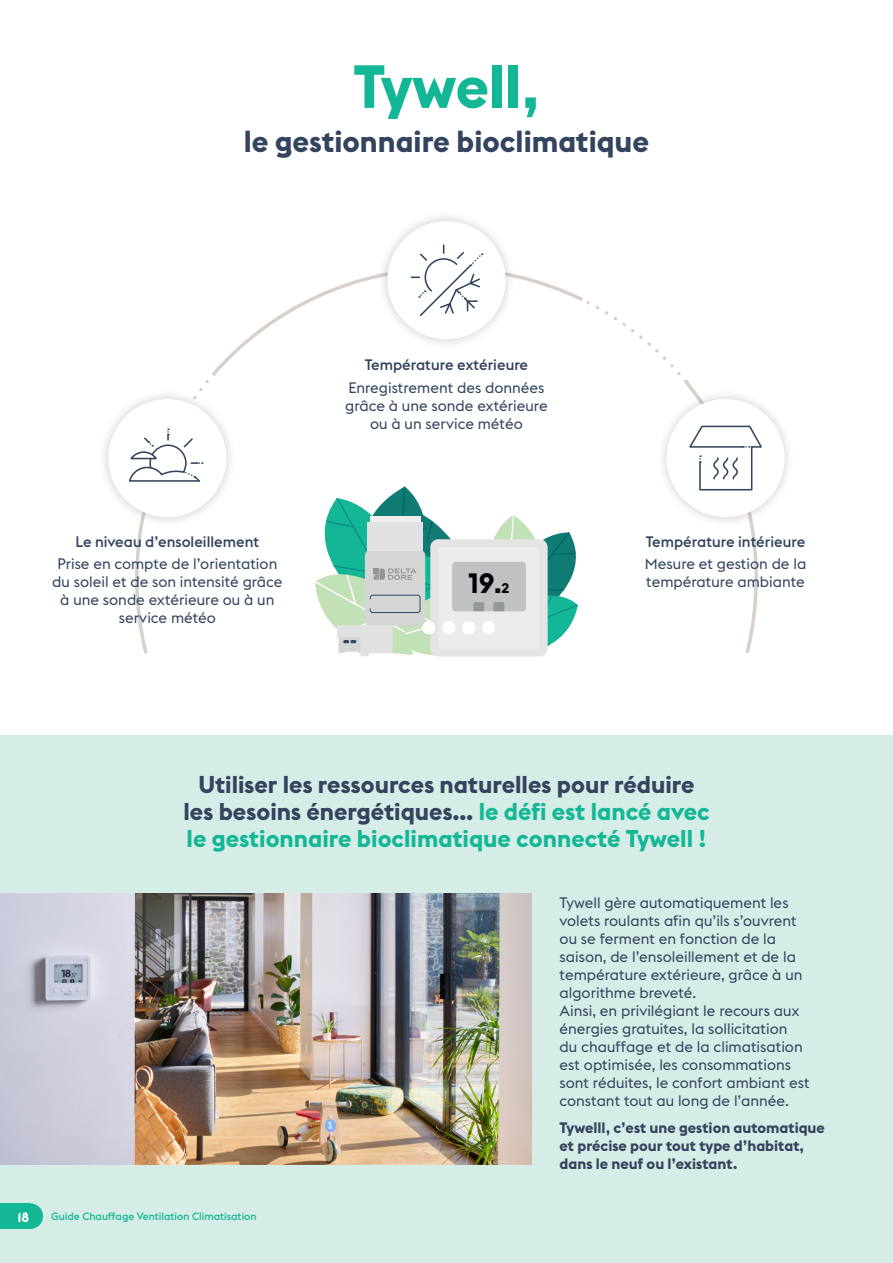
<style>
.page{position:relative;width:893px;height:1263px;background:#fff}
.page>*{position:absolute;margin:0;border:0;box-sizing:border-box;transform-origin:0 0}
.t1{font:700 60px "Euclid Flex";color:#14b795}
.t2{font:700 30px "Euclid Flex";color:#34445e}
.t3{font:700 27.6px "Euclid Square";color:#00030a}
.t4{font:700 24px/27px "Euclid Flex";color:#34445e;text-align:center}
.t5{font:15px/18px "Euclid Flex";color:#34445e}
.t6{font:700 15px/18px "Euclid Flex";color:#34445e}
.t7{font:500 15px "Euclid Flex";color:#34445e}
.t8{font:700 13.5px "Euclid Flex";color:#fff}
.t9{font:500 10.5px "Euclid Flex";color:#14b795}
.s1{font-size:25.8px}
.s2{font-size:13.8px}
.s3{color:#14b795}
</style>
<div class="page">
<div style="left:0;top:736px;width:893px;height:527px;background:#d6ede7"></div>
<div style="left:97px;top:388px;width:140px;height:140px;background:#000;opacity:.2"></div>
<div style="left:108px;top:399px;width:118px;height:118px;background:#fff;border-radius:50%"></div>
<div style="left:656px;top:388px;width:139px;height:140px;background:#000;opacity:.2"></div>
<div style="left:666px;top:399px;width:119px;height:118px;background:#fff;border-radius:50%"></div>
<div style="left:377px;top:210px;width:139px;height:140px;background:#000;opacity:.2"></div>
<div style="left:387px;top:221px;width:119px;height:118px;background:#fff;border-radius:50%"></div>
<svg style="left:128px;top:243px;width:636px;height:414px"></svg>
<img style="left:0;top:893px;width:531px;height:272px">
<div style="left:0;top:1203px;width:30px;height:26px;background:#14b795"></div>
<div style="left:18px;top:1203px;width:25px;height:26px;background:#14b795;border-radius:50%"></div>
<h1 class="t1" style="left:353px;top:52px;width:188px">Tywell,</h1>
<h2 class="t2" style="left:244px;top:124px;width:407px">le gestionnaire bioclimatique</h2>
<p class="t7" style="left:75px;top:533px;width:185px">Le niveau d’ensoleillement</p>
<p class="t5" style="left:52px;top:555px;width:232px;text-align:center">Prise en compte de l’orientation du soleil et de son intensité grâce à une sonde extérieure ou à un service météo</p>
<p class="t7" style="left:365px;top:356px;width:165px">Température extérieure</p>
<p class="t5" style="left:345px;top:379px;width:204px;text-align:center">Enregistrement des données grâce à une sonde extérieure ou à un service météo</p>
<h3 class="t3" style="left:468px;top:566px;width:42px">19<span class="s1">.</span><span class="s2">2</span></h3>
<p class="t7" style="left:646px;top:533px;width:161px">Température intérieure</p>
<p class="t5" style="left:645px;top:555px;width:163px">Mesure et gestion de la température ambiante</p>
<h3 class="t4" style="left:183px;top:771px;width:528px">Utiliser les ressources naturelles pour réduire les besoins énergétiques… <span class="s3">le défi est lancé avec le gestionnaire bioclimatique connecté Tywell !</span></h3>
<p class="t8" style="left:17px;top:1209px;width:13px">18</p>
<p class="t9" style="left:51px;top:1211px;width:207px">Guide Chauffage Ventilation Climatisation</p>
<p class="t5" style="left:560px;top:894px;width:252px">Tywell gère automatiquement les volets roulants afin qu’ils s’ouvrent ou se ferment en fonction de la saison, de l’ensoleillement et de la température extérieure, grâce à un algorithme breveté.<br>Ainsi, en privilégiant le recours aux énergies gratuites, la sollicitation<br>du chauffage et de la climatisation est optimisée, les consommations sont réduites, le confort ambiant est constant tout au long de l’année.</p>
<p class="t6" style="left:560px;top:1119px;width:267px">Tywelll, c’est une gestion automatique et précise pour tout type d’habitat, dans le neuf ou l’existant.</p>
</div>
